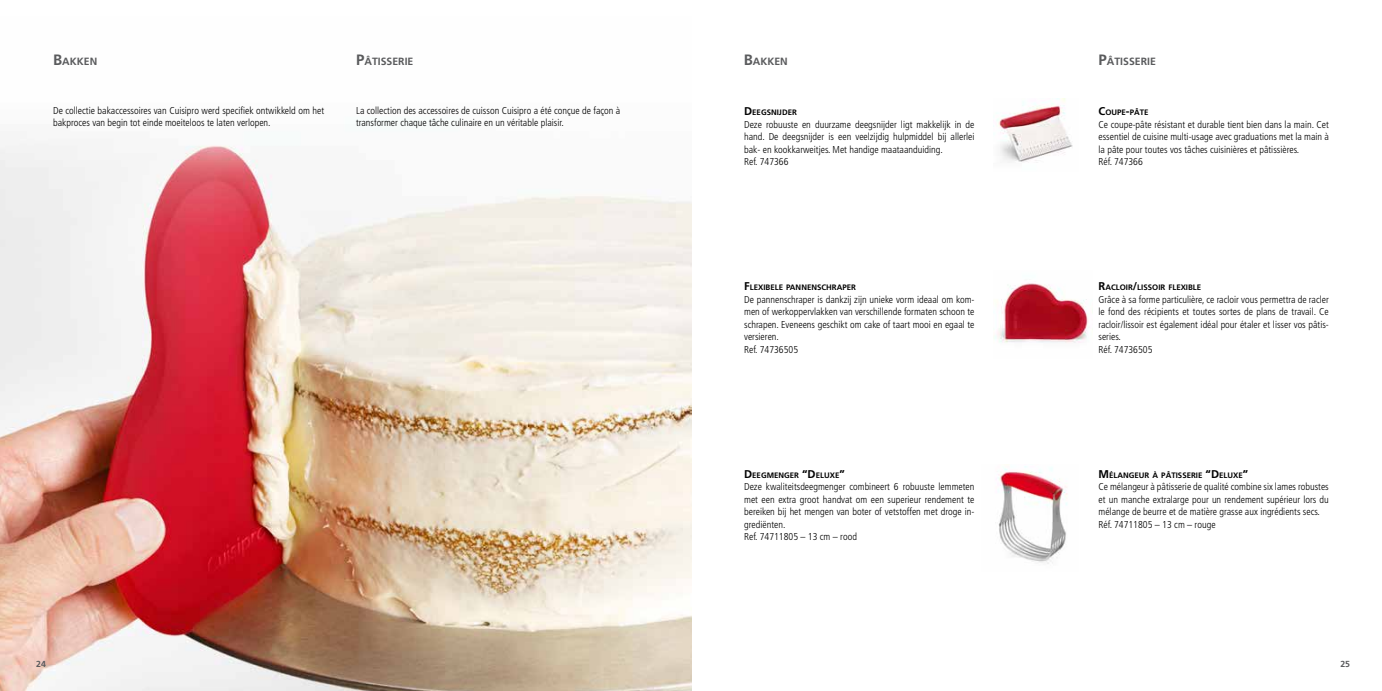
<style>
.page{position:relative;width:1382px;height:691px;background:#fff}
.page>*{position:absolute;margin:0;border:0;box-sizing:border-box;transform-origin:0 0}
.t1{font:700 10.5px "Frutiger";color:#5a5b5d}
.t2{font:300 condensed 10px/12.5px "Frutiger";color:#000}
.t3{font:700 8.75px "Frutiger";color:#5a5b5d}
.t4{font:700 7.88px "Frutiger";color:#000}
.s1{font-size:15px}
.s2{font-size:11.25px}
</style>
<div class="page">
<img style="left:0;top:143px;width:691px;height:548px">
<img style="left:998px;top:466px;width:69px;height:98px">
<img style="left:993px;top:98px;width:80px;height:65px">
<img style="left:994px;top:283px;width:95px;height:60px">
<p class="t1" style="left:53px;top:55px;width:46px"><span class="s1">B</span>AKKEN</p>
<p class="t1" style="left:356px;top:55px;width:59px"><span class="s1">P</span>ÂTISSERIE</p>
<p class="t1" style="left:744px;top:55px;width:46px"><span class="s1">B</span>AKKEN</p>
<p class="t1" style="left:1098px;top:55px;width:59px"><span class="s1">P</span>ÂTISSERIE</p>
<p class="t2" style="left:53px;top:104px;width:273px">De collectie bakaccessoires van Cuisipro werd specifiek ontwikkeld om het bakproces van begin tot einde moeiteloos te laten verlopen.</p>
<p class="t2" style="left:356px;top:104px;width:266px">La collection des accessoires de cuisson Cuisipro a été conçue de façon à transformer chaque tâche culinaire en un véritable plaisir.</p>
<p class="t4" style="left:744px;top:108px;width:54px"><span class="s2">D</span>EEGSNIJDER</p>
<p class="t2" style="left:744px;top:118px;width:232px">Deze robuuste en duurzame deegsnijder ligt makkelijk in de hand. De deegsnijder is een veelzijdig hulpmiddel bij allerlei bak- en kookkarweitjes. Met handige maataanduiding.<br>Ref. 747366</p>
<p class="t4" style="left:1098px;top:108px;width:52px"><span class="s2">C</span>OUPE<span class="s2">-</span>PÂTE</p>
<p class="t2" style="left:1098px;top:118px;width:232px">Ce coupe-pâte résistant et durable tient bien dans la main. Cet essentiel de cuisine multi-usage avec graduations met la main à la pâte pour toutes vos tâches cuisinières et pâtissières.<br>Réf. 747366</p>
<p class="t4" style="left:744px;top:283px;width:113px"><span class="s2">F</span>LEXIBELE PANNENSCHRAPER</p>
<p class="t2" style="left:744px;top:293px;width:232px">De pannenschraper is dankzij zijn unieke vorm ideaal om kom&shy;men of werkoppervlakken van verschillende formaten schoon te schrapen. Eveneens geschikt om cake of taart mooi en egaal te versieren.<br>Ref. 74736505</p>
<p class="t4" style="left:1098px;top:283px;width:104px"><span class="s2">R</span>ACLOIR<span class="s2">/</span>LISSOIR FLEXIBLE</p>
<p class="t2" style="left:1098px;top:293px;width:232px">Grâce à sa forme particulière, ce racloir vous permettra de racler le fond des récipients et toutes sortes de plans de travail. Ce racloir/lissoir est également idéal pour étaler et lisser vos pâtis&shy;series.<br>Réf. 74736505</p>
<p class="t4" style="left:744px;top:470px;width:102px"><span class="s2">D</span>EEGMENGER <span class="s2">“D</span>ELUXE<span class="s2">”</span></p>
<p class="t2" style="left:744px;top:480px;width:232px">Deze kwaliteitsdeegmenger combineert 6 robuuste lemmeten met een extra groot handvat om een superieur rendement te bereiken bij het mengen van boter of vetstoffen met droge in&shy;grediënten.<br>Ref. 74711805 – 13 cm – rood</p>
<p class="t4" style="left:1098px;top:470px;width:151px"><span class="s2">M</span> ÉLANGEUR À PÂTISSERIE <span class="s2">“D</span>ELUXE<span class="s2">”</span></p>
<p class="t2" style="left:1098px;top:480px;width:232px">Ce mélangeur à pâtisserie de qualité combine six lames robustes et un manche extralarge pour un rendement supérieur lors du mélange de beurre et de matière grasse aux ingrédients secs.<br>Réf. 74711805 – 13 cm – rouge</p>
<p class="t3" style="left:36px;top:659px;width:11px">24</p>
<p class="t3" style="left:1340px;top:659px;width:11px">25</p>
</div>
